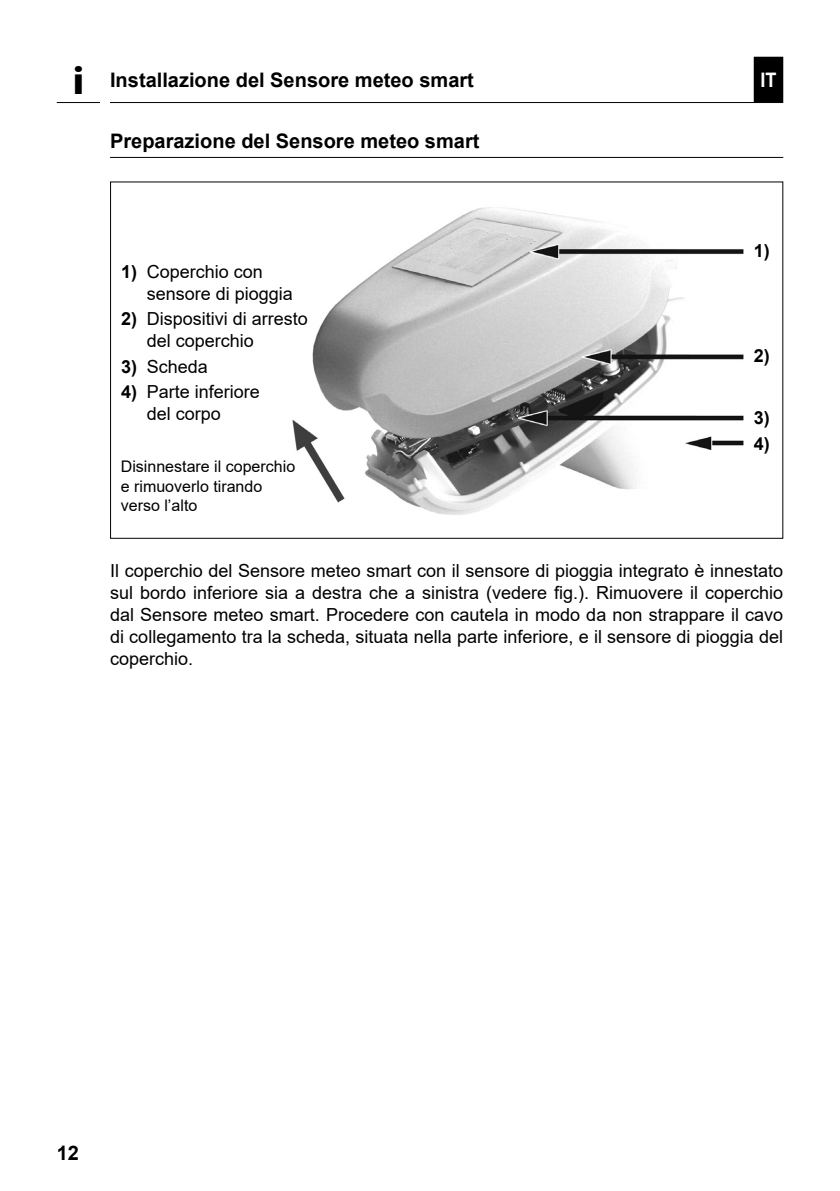
<style>
.page{position:relative;width:840px;height:1191px;background:#fff}
.page>*{position:absolute;margin:0;border:0;box-sizing:border-box;transform-origin:0 0}
.INFO-Icon{font:700 40px "Myriad Pro";color:#000;scale:1.1 1}
.Kapitelüberschrift{font:700 20px "Arial";color:#000}
.Überschrift_-_DE{font:700 20px "Arial";color:#000}
.t1{font:700 20px "Arial";color:#fff;scale:.9 1}
.Fließtext_-_IT{font:18px/22px "Arial";color:#000}
.t2{font:700 18px "Arial";color:#000}
.Bildlegende_-_DE{font:16px/19.2px "Arial";color:#000}
.s1{font-weight:700}
</style>
<div class="page">
<div style="left:754px;top:58px;width:27px;height:43px;background:#000"></div>
<div style="left:753px;top:57px;width:29px;height:45px;border:2px solid #000"></div>
<hr style="left:110px;top:102px;width:672px;height:1px;background:#000">
<hr style="left:57px;top:102px;width:43px;height:1px;background:#000">
<img style="left:292px;top:207px;width:452px;height:308px">
<hr style="left:110px;top:157px;width:672px;height:1px;background:#000">
<p class="INFO-Icon" style="left:72px;top:59px;width:12px">i</p>
<p class="Kapitelüberschrift" style="left:110px;top:66px;width:365px">Installazione del Sensore meteo smart</p>
<p class="Überschrift_-_DE" style="left:110px;top:127px;width:371px">Preparazione del Sensore meteo smart</p>
<p class="t1" style="left:760px;top:66px;width:19px">IT</p>
<p class="Fließtext_-_IT" style="left:147px;top:260px;width:148px;text-indent:-26px"><span class="s1">1)</span> Coperchio con sensore di pioggia</p>
<p class="Fließtext_-_IT" style="left:147px;top:308px;width:163px;text-indent:-26px"><span class="s1">2)</span> Dispositivi di arresto del coperchio</p>
<p class="Fließtext_-_IT" style="left:121px;top:355px;width:88px"><span class="s1">3)</span> Scheda</p>
<p class="Fließtext_-_IT" style="left:147px;top:380px;width:115px;text-indent:-26px"><span class="s1">4)</span> Parte inferiore del corpo</p>
<p class="Bildlegende_-_DE" style="left:121px;top:457px;width:176px">Disinnestare il coperchio e rimuoverlo tirando verso l’alto</p>
<p class="t2" style="left:753px;top:238px;width:18px">1)</p>
<p class="t2" style="left:753px;top:343px;width:18px">2)</p>
<p class="t2" style="left:753px;top:405px;width:18px">3)</p>
<p class="t2" style="left:753px;top:430px;width:18px">4)</p>
<p class="Fließtext_-_IT" style="left:110px;top:560px;width:674px;text-align:justify">Il coperchio del Sensore meteo smart con il sensore di pioggia integrato è innestato sul bordo inferiore sia a destra che a sinistra (vedere fig.). Rimuovere il coperchio dal Sensore meteo smart. Procedere con cautela in modo da non strappare il cavo di collegamento tra la scheda, situata nella parte inferiore, e il sensore di pioggia del coperchio.</p>
<p class="Kapitelüberschrift" style="left:57px;top:1139px;width:24px">12</p>
</div>
